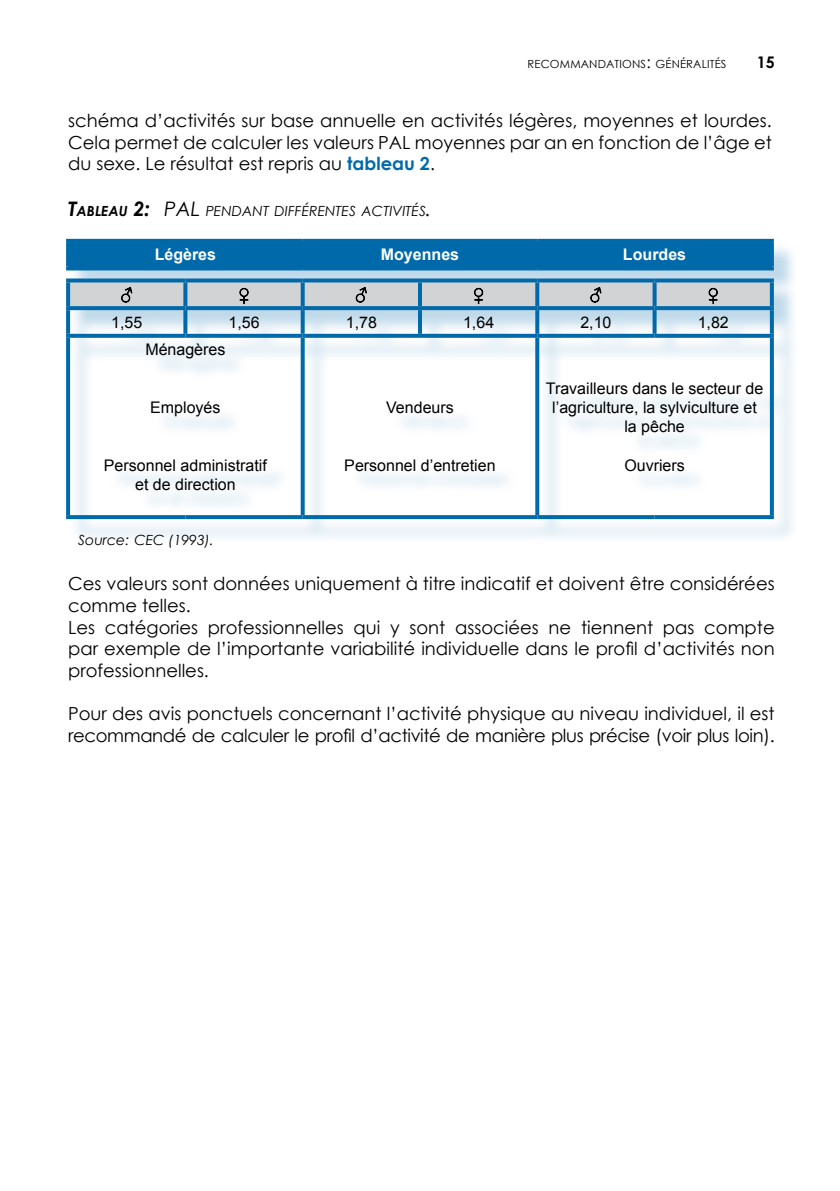
<style>
.page{position:relative;width:840px;height:1191px;background:#fff}
.page>*{position:absolute;margin:0;border:0;box-sizing:border-box;transform-origin:0 0}
.t1{font:18px/21.6px "Century Gothic";color:#000}
.t2{font:16px/19.2px "Arial";color:#000;text-align:center}
.t3{font:700 16px "Arial";color:#fff}
.t4{font:700 16px "Arial";color:#000}
.t5{font:700 16px "Century Gothic";color:#000}
.t6{font:italic 14px "Century Gothic";color:#000}
.t7{font:italic 14px "Century Gothic";color:#000}
.t8{font:italic 700 14px "Century Gothic";color:#000}
.t9{font:11.2px "Century Gothic";letter-spacing:.015em;color:#000}
.s1{font-size:16px}
.s2{font-weight:700;color:#0069aa}
.s3{font-size:20px}
.s4{font-weight:400;font-size:20px}
</style>
<div class="page">
<div style="left:69px;top:242px;width:729px;height:302px;background:#0069aa;opacity:.25"></div>
<div style="left:70px;top:243px;width:699px;height:23px;background:#0069aa"></div>
<hr style="left:66px;top:239px;width:236px;height:4px;background:#0069aa">
<svg style="left:66px;top:243px;width:4px;height:23px"></svg>
<hr style="left:302px;top:239px;width:235px;height:4px;background:#0069aa">
<hr style="left:300px;top:243px;width:4px;height:23px;background:#0069aa">
<hr style="left:537px;top:239px;width:236px;height:4px;background:#0069aa">
<hr style="left:535px;top:243px;width:4px;height:23px;background:#0069aa">
<hr style="left:769px;top:243px;width:4px;height:23px;background:#0069aa">
<hr style="left:66px;top:266px;width:236px;height:4px;background:#0069aa">
<hr style="left:302px;top:266px;width:235px;height:4px;background:#0069aa">
<hr style="left:537px;top:266px;width:236px;height:4px;background:#0069aa">
<svg style="left:66px;top:278px;width:119px;height:4px"></svg>
<svg style="left:66px;top:282px;width:2px;height:24px"></svg>
<svg style="left:185px;top:278px;width:117px;height:2px"></svg>
<svg style="left:302px;top:278px;width:118px;height:2px"></svg>
<svg style="left:420px;top:278px;width:117px;height:2px"></svg>
<svg style="left:537px;top:278px;width:117px;height:2px"></svg>
<svg style="left:654px;top:278px;width:119px;height:4px"></svg>
<hr style="left:769px;top:282px;width:4px;height:24px;background:#0069aa">
<hr style="left:66px;top:306px;width:119px;height:4px;background:#0069aa">
<svg style="left:66px;top:310px;width:4px;height:24px"></svg>
<hr style="left:185px;top:306px;width:117px;height:4px;background:#0069aa">
<svg style="left:183px;top:310px;width:4px;height:24px"></svg>
<hr style="left:302px;top:306px;width:118px;height:4px;background:#0069aa">
<svg style="left:300px;top:310px;width:4px;height:24px"></svg>
<hr style="left:420px;top:306px;width:117px;height:4px;background:#0069aa">
<hr style="left:418px;top:310px;width:4px;height:24px;background:#0069aa">
<hr style="left:537px;top:306px;width:117px;height:4px;background:#0069aa">
<svg style="left:535px;top:310px;width:4px;height:24px"></svg>
<hr style="left:654px;top:306px;width:119px;height:4px;background:#0069aa">
<svg style="left:652px;top:310px;width:4px;height:24px"></svg>
<svg style="left:769px;top:310px;width:4px;height:24px"></svg>
<svg style="left:66px;top:334px;width:119px;height:4px"></svg>
<svg style="left:66px;top:338px;width:4px;height:177px"></svg>
<svg style="left:185px;top:334px;width:117px;height:4px"></svg>
<svg style="left:302px;top:334px;width:118px;height:4px"></svg>
<svg style="left:300px;top:338px;width:4px;height:177px"></svg>
<svg style="left:420px;top:334px;width:117px;height:4px"></svg>
<svg style="left:537px;top:334px;width:117px;height:4px"></svg>
<svg style="left:535px;top:338px;width:4px;height:177px"></svg>
<svg style="left:654px;top:334px;width:119px;height:4px"></svg>
<svg style="left:769px;top:338px;width:4px;height:177px"></svg>
<svg style="left:66px;top:515px;width:119px;height:4px"></svg>
<svg style="left:185px;top:515px;width:117px;height:4px"></svg>
<svg style="left:302px;top:515px;width:118px;height:4px"></svg>
<svg style="left:420px;top:515px;width:117px;height:4px"></svg>
<svg style="left:537px;top:515px;width:117px;height:4px"></svg>
<svg style="left:654px;top:515px;width:119px;height:4px"></svg>
<svg style="left:68px;top:280px;width:703px;height:28px;background:#a6bbc8"></svg>
<p class="t9" style="left:527px;top:56px;width:200px">RECOMMANDATIONS<span class="s1">:</span> GÉNÉRALITÉS</p>
<p class="t5" style="left:756px;top:50px;width:19px">15</p>
<p class="t1" style="left:68px;top:109px;width:704px;text-align:justify">schéma d’activités sur base annuelle en activités légères, moyennes et lourdes.<br>Cela permet de calculer les valeurs PAL moyennes par an en fonction de l’âge et du sexe. Le résultat est repris au <span class="s2">tableau 2</span>.</p>
<p class="t8" style="left:68px;top:200px;width:100px"><span class="s3">T</span>ABLEAU <span class="s3">2:</span> <span class="s4">PAL</span></p>
<p class="t6" style="left:205px;top:201px;width:227px">PENDANT DIFFÉRENTES ACTIVITÉS<span class="s3">.</span></p>
<p class="t3" style="left:155px;top:244px;width:63px">Légères</p>
<p class="t3" style="left:380px;top:244px;width:80px">Moyennes</p>
<p class="t3" style="left:622px;top:244px;width:65px">Lourdes</p>
<p class="t4" style="left:472px;top:284px;width:13px">♀</p>
<p class="t4" style="left:589px;top:284px;width:13px">♂</p>
<p class="t4" style="left:706px;top:284px;width:13px">♀</p>
<p class="t2" style="left:111px;top:313px;width:33px">1,55</p>
<p class="t2" style="left:228px;top:313px;width:33px">1,56</p>
<p class="t2" style="left:345px;top:313px;width:33px">1,78</p>
<p class="t2" style="left:463px;top:313px;width:33px">1,64</p>
<p class="t2" style="left:580px;top:313px;width:33px">2,10</p>
<p class="t2" style="left:697px;top:313px;width:33px">1,82</p>
<p class="t2" style="left:145px;top:340px;width:82px">Ménagères</p>
<p class="t2" style="left:150px;top:398px;width:72px">Employés</p>
<p class="t2" style="left:104px;top:455px;width:164px">Personnel administratif et de direction</p>
<p class="t7" style="left:78px;top:530px;width:137px">Source: CEC (1993).</p>
<p class="t2" style="left:386px;top:398px;width:69px">Vendeurs</p>
<p class="t2" style="left:344px;top:455px;width:153px">Personnel d’entretien</p>
<p class="t2" style="left:545px;top:379px;width:219px">Travailleurs dans le secteur de l’agriculture, la sylviculture et la pêche</p>
<p class="t2" style="left:624px;top:455px;width:62px">Ouvriers</p>
<p class="t1" style="left:68px;top:573px;width:707px">Ces valeurs sont données uniquement à titre indicatif et doivent être considérées comme telles.<br>Les catégories professionnelles qui y sont associées ne tiennent pas compte par exemple de l’importante variabilité individuelle dans le profil d’activités non professionnelles.</p>
<p class="t1" style="left:68px;top:702px;width:707px">Pour des avis ponctuels concernant l’activité physique au niveau individuel, il est recommandé de calculer le profil d’activité de manière plus précise (voir plus loin).</p>
</div>
